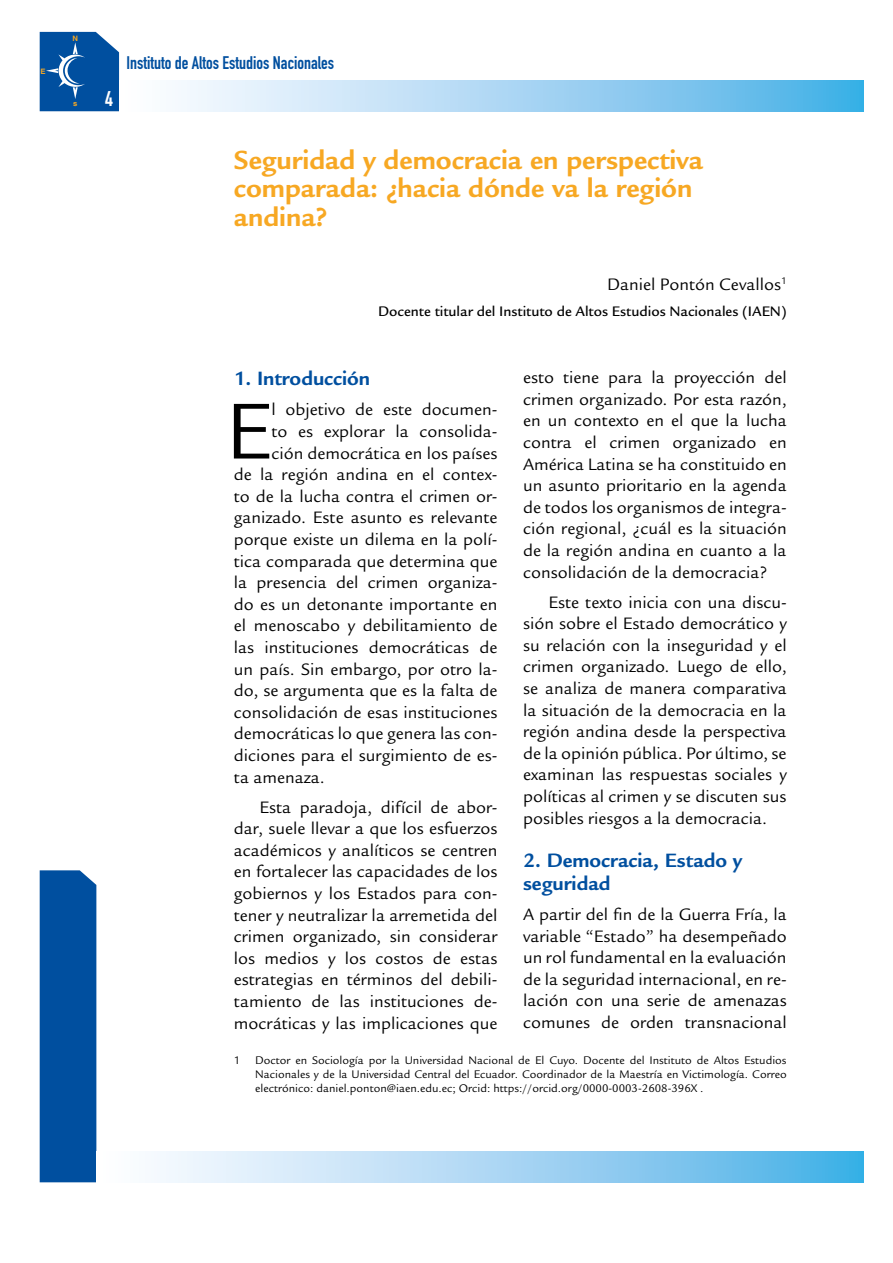
<style>
.page{position:relative;width:893px;height:1263px;background:#fff}
.page>*{position:absolute;margin:0;border:0;box-sizing:border-box;transform-origin:0 0}
.t1{font:86.1px "Legacy Sans Std";color:#000}
.t2{font:700 28.5px/28.5px "Legacy Sans Std";color:#f7a823}
.t3{font:700 21px/22.5px "Legacy Sans Std";color:#004f9f}
.t4{font:21px "DIN Engschrift Std";color:#fff}
.t5{font:18px/21.6px "Legacy Sans Std";color:#000;text-align:justify}
.t6{font:18px "DIN Engschrift Std";color:#004f9f}
.t7{font:500 15px "Legacy Sans Std";color:#000}
.t8{font:12px/14.4px "Legacy Sans Std";color:#000;text-align:justify}
.t9{font:700 7.5px "Helvetica";color:#f7a823}
</style>
<div class="page">
<div style="left:40px;top:870px;width:56px;height:312px;background:#004f9f"></div>
<svg style="left:178px;top:81px;width:686px;height:30px;background:#a3d4f2"></svg>
<svg style="left:157px;top:1152px;width:707px;height:30px;background:#a3d4f2"></svg>
<svg style="left:40px;top:32px;width:79px;height:79px;background:#185fa8"></svg>
<p class="t9" style="left:40px;top:66px;width:7px">E</p>
<p class="t9" style="left:73px;top:34px;width:7px">N</p>
<p class="t9" style="left:73px;top:99px;width:6px">s</p>
<p class="t4" style="left:105px;top:87px;width:9px">4</p>
<p class="t6" style="left:126px;top:52px;width:209px">Instituto de Altos Estudios Nacionales</p>
<h2 class="t2" style="left:234px;top:145px;width:471px">Seguridad y democracia en perspectiva comparada: ¿hacia dónde va la región andina?</h2>
<p class="t5" style="left:607px;top:273px;width:181px">Daniel Pontón Cevallos<sup>1</sup></p>
<p class="t7" style="left:378px;top:303px;width:410px">Docente titular del Instituto de Altos Estudios Nacionales (IAEN)</p>
<p class="t3" style="left:234px;top:367px;width:137px">1. Introducción</p>
<h1 class="t1" style="left:225px;top:383px;width:48px">E</h1>
<p class="t5" style="left:271px;top:399px;width:228px">l objetivo de este documen-</p>
<p class="t5" style="left:523px;top:367px;width:265px">esto tiene para la proyección del crimen organizado. Por esta razón, en un contexto en el que la lucha contra el crimen organizado en América Latina se ha constituido en un asunto prioritario en la agenda de todos los organismos de integra&shy;ción regional, ¿cuál es la situación de la región andina en cuanto a la consolidación de la democracia?</p>
<p class="t5" style="left:523px;top:591px;width:265px;text-indent:26px">Este texto inicia con una discu&shy;sión sobre el Estado democrático y su relación con la inseguridad y el crimen organizado. Luego de ello, se analiza de manera comparativa la situación de la democracia en la región andina desde la perspectiva de la opinión pública. Por último, se examinan las respuestas sociales y políticas al crimen y se discuten sus posibles riesgos a la democracia.</p>
<p class="t3" style="left:523px;top:850px;width:221px">2. Democracia, Estado y seguridad</p>
<p class="t5" style="left:523px;top:904px;width:265px">A partir del fin de la Guerra Fría, la variable “Estado” ha desempeñado un rol fundamental en la evaluación de la seguridad internacional, en re&shy;lación con una serie de amenazas comunes de orden transnacional</p>
<p class="t8" style="left:255px;top:1053px;width:533px;text-indent:-21px">1 Doctor en Sociología por la Universidad Nacional de El Cuyo. Docente del Instituto de Altos Estudios Nacionales y de la Universidad Central del Ecuador. Coordinador de la Maestría en Victimología. Correo electrónico: daniel.ponton@iaen.edu.ec; Orcid: https://orcid.org/0000-0003-2608-396X .</p>
<p class="t5" style="left:271px;top:421px;width:227px">to es explorar la consolida-</p>
<p class="t5" style="left:271px;top:442px;width:228px">ción democrática en los países</p>
<p class="t5" style="left:234px;top:464px;width:265px">de la región andina en el contex-</p>
<p class="t5" style="left:234px;top:485px;width:265px">to de la lucha contra el crimen or-</p>
<p class="t5" style="left:234px;top:507px;width:265px">ganizado. Este asunto es relevante</p>
<p class="t5" style="left:234px;top:529px;width:265px">porque existe un dilema en la polí-</p>
<p class="t5" style="left:234px;top:550px;width:265px">tica comparada que determina que</p>
<p class="t5" style="left:234px;top:572px;width:265px">la presencia del crimen organiza-</p>
<p class="t5" style="left:234px;top:593px;width:265px">do es un detonante importante en</p>
<p class="t5" style="left:234px;top:615px;width:265px">el menoscabo y debilitamiento de</p>
<p class="t5" style="left:234px;top:637px;width:265px">las instituciones democráticas de</p>
<p class="t5" style="left:234px;top:658px;width:265px">un país. Sin embargo, por otro la-</p>
<p class="t5" style="left:234px;top:680px;width:265px">do, se argumenta que es la falta de</p>
<p class="t5" style="left:234px;top:701px;width:265px">consolidación de esas instituciones</p>
<p class="t5" style="left:234px;top:723px;width:265px">democráticas lo que genera las con-</p>
<p class="t5" style="left:234px;top:745px;width:265px">diciones para el surgimiento de es-</p>
<p class="t5" style="left:234px;top:766px;width:93px">ta amenaza.</p>
<p class="t5" style="left:234px;top:796px;width:265px;text-indent:26px">Esta paradoja, difícil de abor&shy;dar, suele llevar a que los esfuerzos académicos y analíticos se centren en fortalecer las capacidades de los gobiernos y los Estados para con&shy;tener y neutralizar la arremetida del crimen organizado, sin considerar los medios y los costos de estas estrategias en términos del debili&shy;tamiento de las instituciones de&shy;mocráticas y las implicaciones que</p>
</div>
